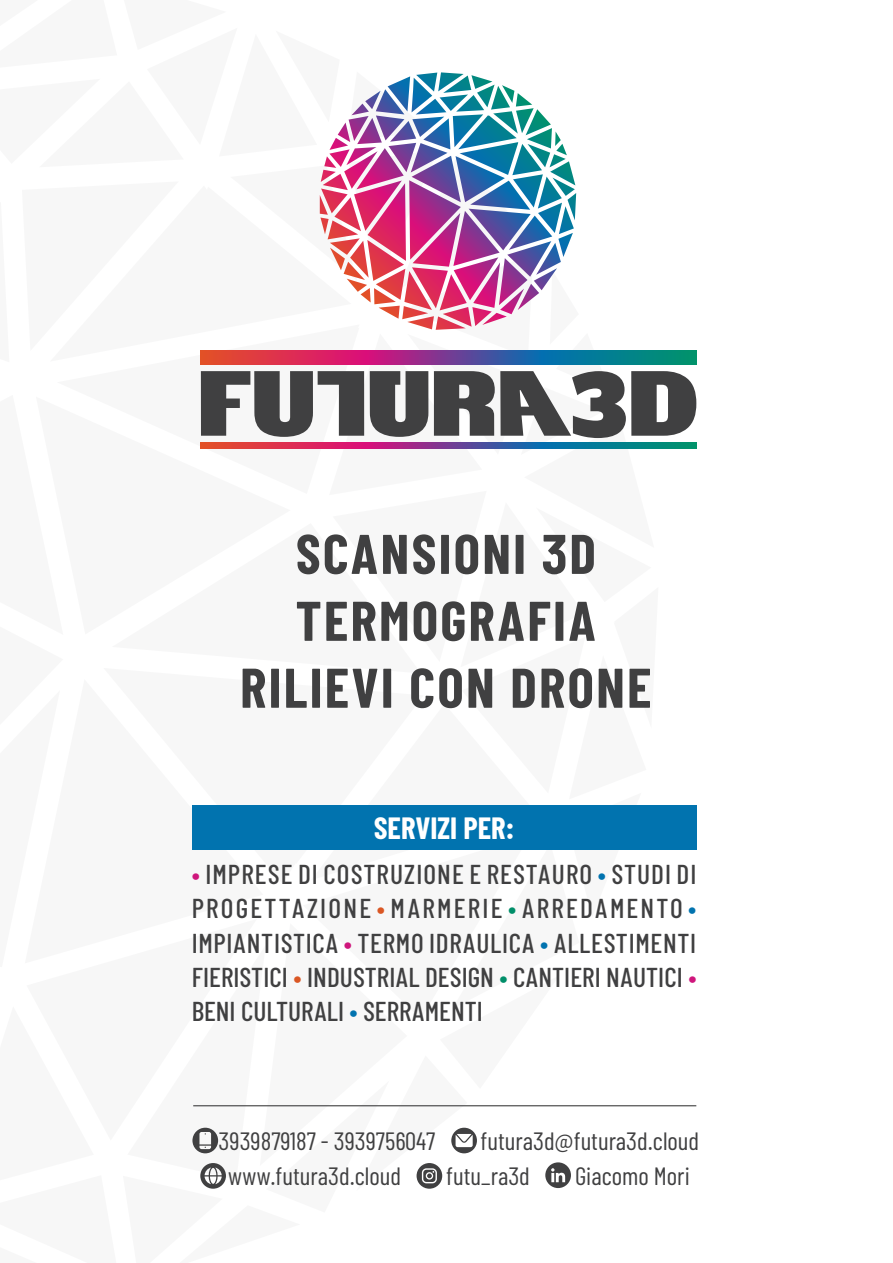
<style>
.page{position:relative;width:893px;height:1263px;background:#fff}
.page>*{position:absolute;margin:0;border:0;box-sizing:border-box;transform-origin:0 0}
.t1{font:700 55.8px/66.9px "Barlow Condensed";letter-spacing:.04em;color:#404041;text-align:center}
.t2{font:700 30.75px "Barlow Condensed";color:#fff}
.t3{font:500 27.45px/34.2px "Barlow Condensed";letter-spacing:.005em;color:#404041;text-align:justify}
.t4{font:25.05px "Barlow Condensed";color:#404041}
.s1{color:#cf167c}
.s2{color:#0173af}
.s3{color:#da5724}
.s4{color:#008e69}
</style>
<div class="page">
<svg style="left:193px;top:193px;width:465px;height:986px"></svg>
<div style="left:192px;top:805px;width:504px;height:45px;background:#0173af"></div>
<svg style="left:320px;top:72px;width:256px;height:209px"></svg>
<svg style="left:201px;top:371px;width:163px;height:66px"></svg>
<svg style="left:434px;top:371px;width:262px;height:67px"></svg>
<svg style="left:370px;top:371px;width:58px;height:66px"></svg>
<svg style="left:201px;top:351px;width:495px;height:14px;background:#724e7b"></svg>
<svg style="left:201px;top:442px;width:495px;height:6px;background:#724e7b"></svg>
<hr style="left:193px;top:1105px;width:503px;height:1px;background:#404041">
<svg style="left:192px;top:1128px;width:26px;height:25px"></svg>
<svg style="left:451px;top:1128px;width:26px;height:25px"></svg>
<svg style="left:200px;top:1163px;width:26px;height:26px"></svg>
<svg style="left:417px;top:1163px;width:25px;height:26px"></svg>
<svg style="left:545px;top:1162px;width:26px;height:26px"></svg>
<h1 class="t1" style="left:240px;top:519px;width:413px">SCANSIONI 3D<br>TERMOGRAFIA<br>RILIEVI CON DRONE</h1>
<p class="t2" style="left:374px;top:809px;width:142px">SERVIZI PER:</p>
<p class="t3" style="left:192px;top:856px;width:506px"><span class="s1">•</span> IMPRESE DI COSTRUZIONE E RESTAURO <span class="s2">•</span> STUDI DI PROGETTAZIONE <span class="s3">•</span> MARMERIE <span class="s4">•</span> ARREDAMENTO <span class="s2">• </span>IMPIANTISTICA <span class="s1">•</span> TERMO IDRAULICA <span class="s2">•</span> ALLESTIMENTI FIERISTICI <span class="s3">•</span> INDUSTRIAL DESIGN <span class="s4">•</span> CANTIERI NAUTICI <span class="s1">• </span>BENI CULTURALI <span class="s2">•</span> SERRAMENTI</p>
<p class="t4" style="left:219px;top:1125px;width:218px">3939879187 - 3939756047</p>
<p class="t4" style="left:480px;top:1125px;width:220px">futura3d@futura3d.cloud</p>
<p class="t4" style="left:228px;top:1161px;width:174px">www.futura3d.cloud</p>
<p class="t4" style="left:446px;top:1161px;width:85px">futu_ra3d</p>
<p class="t4" style="left:575px;top:1161px;width:116px">Giacomo Mori</p>
</div>
